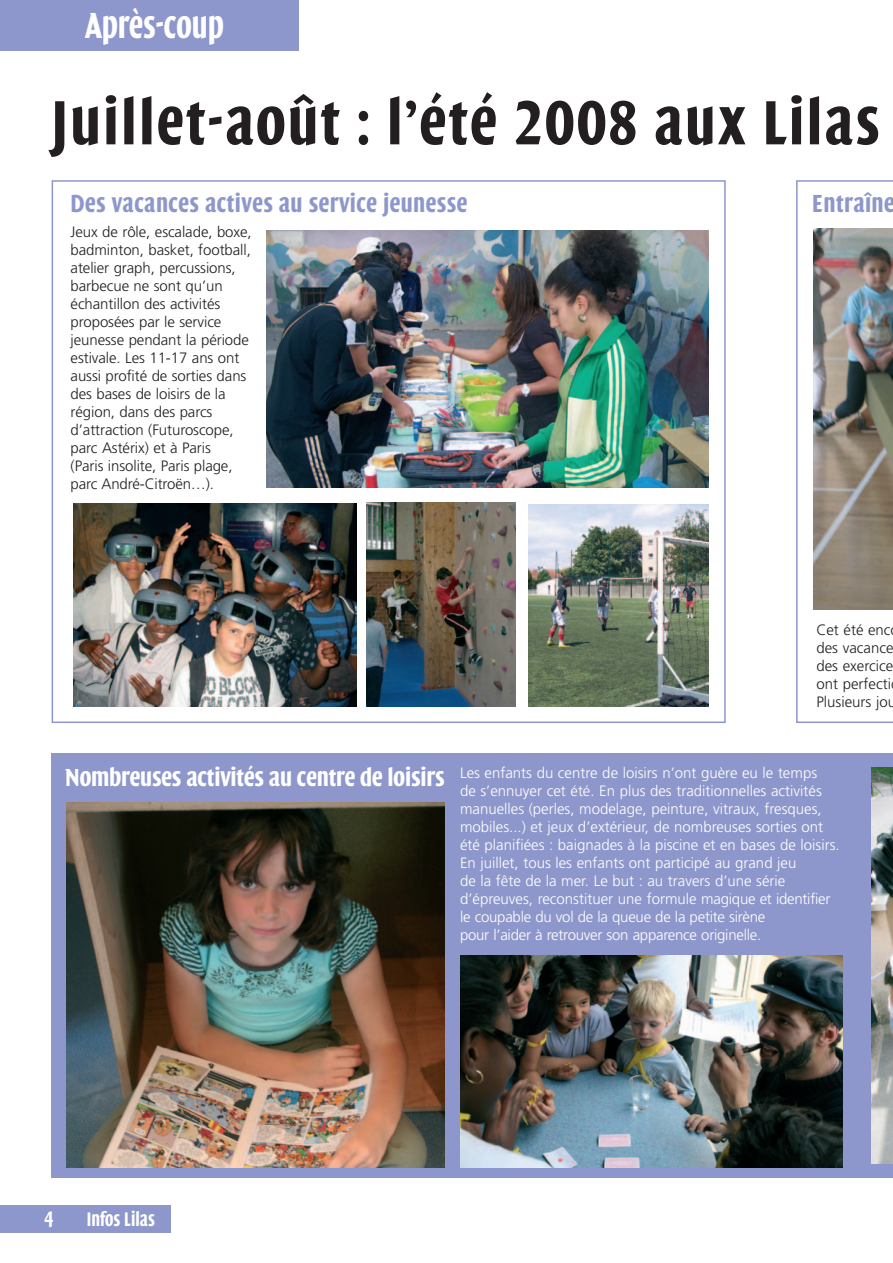
<style>
.page{position:relative;width:893px;height:1263px;background:#fff}
.page>*{position:absolute;margin:0;border:0;box-sizing:border-box;transform-origin:0 0}
.t1{font:600 64.5px "Quadraat Sans Dis";letter-spacing:.035em;color:#231f20}
.t2{font:600 37.5px "Quadraat Sans Dis";color:#fff;scale:.9 1}
.t3{font:600 25.5px "Quadraat Sans Dis";letter-spacing:.02em;color:#8e97cb}
.t4{font:700 22.5px "Quadraat Sans Con";color:#fff}
.t5{font:600 20.25px "Quadraat Sans Dis";letter-spacing:.005em;color:#fff;scale:.9 1}
.t6{font:300 15px/18px "Frutiger";color:#fff}
.t7{font:300 15px/18px "Frutiger";letter-spacing:-.005em;color:#231f20}
.s1{font-family:"Quadraat Sans Dis";font-weight:600;font-size:25.5px}
</style>
<div class="page">
<img style="left:0;top:0;width:892px;height:1233px">
<h2 class="t2" style="left:85px;top:11px;width:156px">Après-coup</h2>
<h1 class="t1" style="left:52px;top:98px;width:829px">Juillet-août : l’été 2008 aux Lilas</h1>
<h3 class="t3" style="left:71px;top:194px;width:398px">Des vacances actives au service jeunesse</h3>
<p class="t7" style="left:71px;top:224px;width:182px">Jeux de rôle, escalade, boxe, badminton, basket, football, atelier graph, percussions, barbecue ne sont qu’un échantillon des activités proposées par le service jeunesse pendant la période estivale. Les 11-17 ans ont aussi profité de sorties dans des bases de loisirs de la région, dans des parcs d’attraction (Futuroscope, parc Astérix) et à Paris<br>(Paris insolite, Paris plage, parc André-Citroën…).</p>
<h3 class="t3" style="left:812px;top:194px;width:84px">Entraîne</h3>
<p class="t7" style="left:816px;top:622px;width:81px">Cet été enc des vacance des exercice ont perfecti<br>Plusieurs jou</p>
<p class="t6" style="left:460px;top:765px;width:381px;text-indent:-395px"><span class="s1">Nombreuses activités au centre de loisirs</span> Les enfants du centre de loisirs n’ont guère eu le temps<br>de s’ennuyer cet été. En plus des traditionnelles activités manuelles (perles, modelage, peinture, vitraux, fresques, mobiles...) et jeux d’extérieur, de nombreuses sorties ont été planifiées : baignades à la piscine et en bases de loisirs.<br>En juillet, tous les enfants ont participé au grand jeu<br>de la fête de la mer. Le but : au travers d’une série d’épreuves, reconstituer une formule magique et identifier le coupable du vol de la queue de la petite sirène<br>pour l’aider à retrouver son apparence originelle.</p>
<h3 class="t4" style="left:45px;top:1206px;width:10px">4</h3>
<h3 class="t5" style="left:87px;top:1211px;width:77px">Infos Lilas</h3>
</div>
